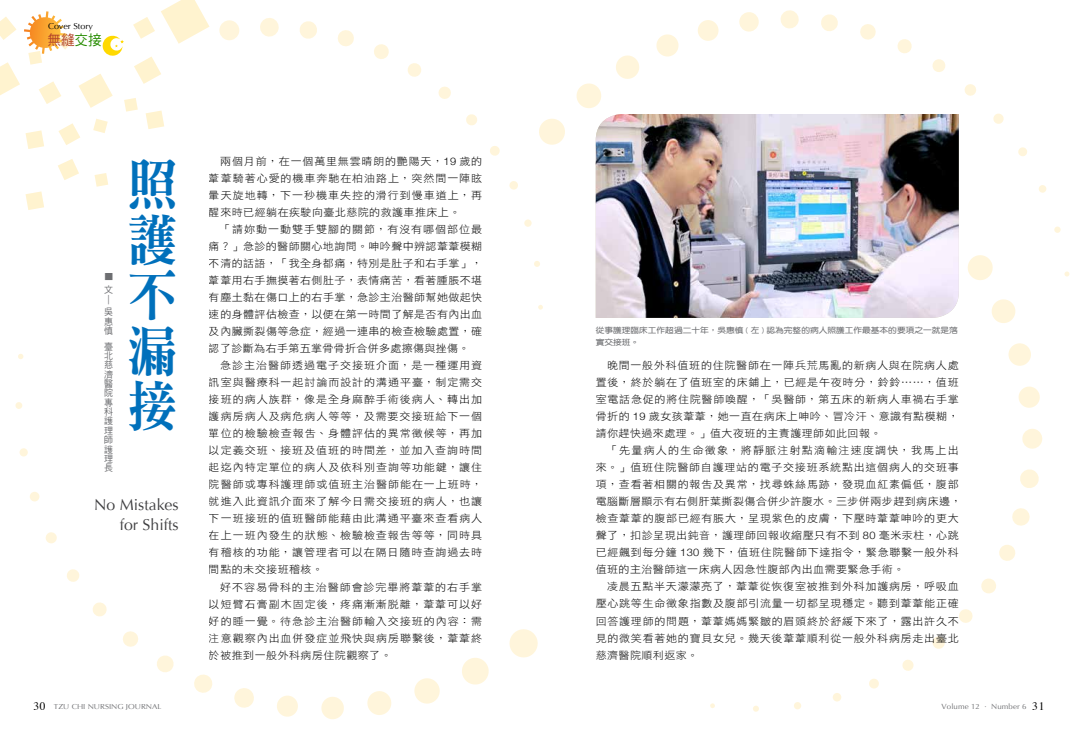
<style>
.page{position:relative;width:1078px;height:738px;background:#fff}
.page>*{position:absolute;margin:0;border:0;box-sizing:border-box;transform-origin:0 0}
.t1{font:55.4px/55.4px "DF Ming Std W9";color:#0070bb;text-align:justify;scale:.9 1}
.t2{font:15.7px/20px "Optima";color:#404042;text-align:right}
.t3{font:14.2px "DF Hei Std W5";color:#b34529;scale:.95 1}
.t4{font:11.4px "Times";color:#000}
.t5{font:10.4px/17px "DF Hei Std W3";letter-spacing:.065em;color:#000;text-align:justify;scale:1.05 1}
.t6{font:9.4px/9.4px "DF Hei Std W5";color:#6d6e71;text-align:justify;scale:.96 1}
.t7{font:500 9px "Lin Gothic";color:#6d6e71}
.t8{font:8.6px "Optima";color:#000;scale:1.05 1}
.t9{font:7.8px/11.8px "DF Yuan Std W7";color:#6d6e71;scale:1.11 1}
.t10{font:7.5px "Optima";letter-spacing:.01em;color:#6d6e71;scale:1.06 1}
.t11{font:7.2px "Optima";color:#6d6e71;scale:1.11 1}
.s1{color:#268c00}
.s2{font-family:"Helvetica Neue";font-weight:300}
</style>
<div class="page">
<svg style="left:58px;top:159px;width:21px;height:21px"></svg>
<svg style="left:26px;top:191px;width:18px;height:19px"></svg>
<svg style="left:94px;top:173px;width:14px;height:13px"></svg>
<svg style="left:539px;top:118px;width:26px;height:27px"></svg>
<svg style="left:576px;top:83px;width:25px;height:25px"></svg>
<svg style="left:616px;top:55px;width:23px;height:24px"></svg>
<svg style="left:656px;top:34px;width:23px;height:23px"></svg>
<div style="left:697px;top:20px;width:21px;height:21px;background:#fff5db;border-radius:50%"></div>
<svg style="left:739px;top:12px;width:20px;height:20px"></svg>
<svg style="left:780px;top:10px;width:19px;height:19px"></svg>
<svg style="left:821px;top:14px;width:17px;height:17px"></svg>
<svg style="left:860px;top:24px;width:16px;height:16px"></svg>
<svg style="left:897px;top:39px;width:15px;height:14px"></svg>
<svg style="left:932px;top:59px;width:13px;height:13px"></svg>
<svg style="left:964px;top:84px;width:12px;height:12px"></svg>
<svg style="left:993px;top:113px;width:11px;height:11px"></svg>
<svg style="left:1018px;top:147px;width:9px;height:9px"></svg>
<svg style="left:1039px;top:185px;width:7px;height:8px"></svg>
<svg style="left:1053px;top:226px;width:7px;height:7px"></svg>
<svg style="left:1064px;top:271px;width:5px;height:5px"></svg>
<svg style="left:967px;top:255px;width:26px;height:25px"></svg>
<svg style="left:991px;top:299px;width:24px;height:24px"></svg>
<div style="left:1008px;top:343px;width:22px;height:22px;background:#fff5db;border-radius:50%"></div>
<svg style="left:1018px;top:386px;width:22px;height:22px"></svg>
<svg style="left:1022px;top:429px;width:20px;height:20px"></svg>
<svg style="left:1020px;top:469px;width:19px;height:19px"></svg>
<svg style="left:1012px;top:508px;width:18px;height:18px"></svg>
<svg style="left:999px;top:545px;width:17px;height:16px"></svg>
<svg style="left:981px;top:578px;width:15px;height:16px"></svg>
<svg style="left:959px;top:609px;width:14px;height:14px"></svg>
<svg style="left:932px;top:636px;width:13px;height:13px"></svg>
<svg style="left:902px;top:660px;width:11px;height:11px"></svg>
<svg style="left:869px;top:678px;width:10px;height:10px"></svg>
<svg style="left:832px;top:692px;width:9px;height:9px"></svg>
<svg style="left:793px;top:701px;width:8px;height:8px"></svg>
<svg style="left:753px;top:706px;width:6px;height:5px"></svg>
<svg style="left:710px;top:703px;width:5px;height:5px"></svg>
<svg style="left:219px;top:20px;width:21px;height:20px"></svg>
<svg style="left:260px;top:18px;width:19px;height:19px"></svg>
<svg style="left:300px;top:21px;width:17px;height:18px"></svg>
<svg style="left:338px;top:30px;width:16px;height:16px"></svg>
<svg style="left:374px;top:44px;width:15px;height:15px"></svg>
<svg style="left:407px;top:63px;width:14px;height:14px"></svg>
<svg style="left:438px;top:86px;width:13px;height:13px"></svg>
<svg style="left:466px;top:114px;width:11px;height:12px"></svg>
<svg style="left:490px;top:146px;width:10px;height:10px"></svg>
<svg style="left:509px;top:181px;width:9px;height:9px"></svg>
<div style="left:524px;top:219px;width:7px;height:8px;background:#fff5db;border-radius:50%"></div>
<svg style="left:533px;top:260px;width:7px;height:7px"></svg>
<svg style="left:538px;top:305px;width:5px;height:4px"></svg>
<svg style="left:509px;top:629px;width:29px;height:29px"></svg>
<svg style="left:462px;top:658px;width:27px;height:27px"></svg>
<svg style="left:414px;top:678px;width:26px;height:25px"></svg>
<svg style="left:367px;top:691px;width:25px;height:24px"></svg>
<svg style="left:321px;top:697px;width:23px;height:22px"></svg>
<svg style="left:277px;top:695px;width:21px;height:22px"></svg>
<svg style="left:234px;top:688px;width:20px;height:20px"></svg>
<svg style="left:194px;top:674px;width:19px;height:19px"></svg>
<svg style="left:157px;top:655px;width:17px;height:17px"></svg>
<svg style="left:123px;top:631px;width:15px;height:16px"></svg>
<svg style="left:93px;top:602px;width:14px;height:15px"></svg>
<svg style="left:67px;top:569px;width:13px;height:13px"></svg>
<svg style="left:45px;top:532px;width:12px;height:11px"></svg>
<svg style="left:30px;top:491px;width:10px;height:10px"></svg>
<svg style="left:19px;top:447px;width:9px;height:9px"></svg>
<svg style="left:15px;top:402px;width:8px;height:7px"></svg>
<svg style="left:18px;top:354px;width:6px;height:5px"></svg>
<svg style="left:0;top:0;width:209px;height:149px"></svg>
<img style="left:595px;top:114px;width:363px;height:203px">
<p class="t8" style="left:48px;top:21px;width:44px">Cover Story</p>
<h3 class="t3" style="left:47px;top:32px;width:58px">無縫<span class="s1">交接</span></h3>
<h1 class="t1" style="left:127px;top:155px;width:55px">照護不漏接</h1>
<p class="t5" style="left:209px;top:152px;width:262px;text-indent:11px">兩個月前，在一個萬里無雲晴朗的艷陽天，<span class="s2">19</span> 歲的葦葦騎著心愛的機車奔馳在柏油路上，突然間一陣眩暈天旋地轉，下一秒機車失控的滑行到慢車道上，再醒來時已經躺在疾駛向臺北慈院的救護車推床上。</p>
<p class="t5" style="left:209px;top:220px;width:262px;text-indent:11px">「請妳動一動雙手雙腳的關節，有沒有哪個部位最痛？」急診的醫師關心地詢問。呻吟聲中辨認葦葦模糊不清的話語，「我全身都痛，特別是肚子和右手掌」，葦葦用右手撫摸著右側肚子，表情痛苦，看著腫脹不堪有塵土黏在傷口上的右手掌，急診主治醫師幫她做起快速的身體評估檢查，以便在第一時間了解是否有內出血及內臟撕裂傷等急症，經過一連串的檢查檢驗處置，確認了診斷為右手第五掌骨骨折合併多處擦傷與挫傷。</p>
<p class="t5" style="left:209px;top:356px;width:262px;text-indent:11px">急診主治醫師透過電子交接班介面，是一種運用資訊室與醫療科一起討論而設計的溝通平臺，制定需交接班的病人族群，像是全身麻醉手術後病人、轉出加護病房病人及病危病人等等，及需要交接班給下一個單位的檢驗檢查報告、身體評估的異常徵候等，再加以定義交班、接班及值班的時間差，並加入查詢時間起迄內特定單位的病人及依科別查詢等功能鍵，讓住院醫師或專科護理師或值班主治醫師能在一上班時，就進入此資訊介面來了解今日需交接班的病人，也讓下一班接班的值班醫師能藉由此溝通平臺來查看病人在上一班內發生的狀態、檢驗檢查報告等等，同時具有稽核的功能，讓管理者可以在隔日隨時查詢過去時間點的未交接班稽核。</p>
<p class="t5" style="left:209px;top:577px;width:262px;text-indent:11px">好不容易骨科的主治醫師會診完畢將葦葦的右手掌以短臂石膏副木固定後，疼痛漸漸脫離，葦葦可以好好的睡一覺。待急診主治醫師輸入交接班的內容：需注意觀察內出血併發症並飛快與病房聯繫後，葦葦終於被推到一般外科病房住院觀察了。</p>
<p class="t7" style="left:113px;top:272px;width:10px;rotate:90deg">■</p>
<p class="t6" style="left:104px;top:285px;width:10px">文｜</p>
<p class="t6" style="left:104px;top:307px;width:10px">吳惠慎</p>
<p class="t6" style="left:104px;top:341px;width:11px">臺北慈濟醫院專科護理師護理長</p>
<h2 class="t2" style="left:94px;top:494px;width:86px">No Mistakes for Shifts</h2>
<p class="t9" style="left:595px;top:324px;width:328px">從事護理臨床工作超過二十年，吳惠慎 ( 左 ) 認為完整的病人照護工作最基本的要項之一就是落實交接班。</p>
<p class="t5" style="left:595px;top:356px;width:347px;text-indent:11px">晚間一般外科值班的住院醫師在一陣兵荒馬亂的新病人與在院病人處置後，終於躺在了值班室的床鋪上，已經是午夜時分，鈴鈴⋯⋯，值班室電話急促的將住院醫師喚醒，「吳醫師，第五床的新病人車禍右手掌骨折的 <span class="s2">19</span> 歲女孩葦葦，她一直在病床上呻吟、冒冷汗、意識有點模糊，請你趕快過來處理。」值大夜班的主責護理師如此回報。</p>
<p class="t5" style="left:595px;top:441px;width:350px;text-align:left;text-indent:11px">「先量病人的生命徵象，將靜脈注射點滴輸注速度調快，我馬上出來。」值班住院醫師自護理站的電子交接班系統點出這個病人的交班事項，查看著相關的報告及異常，找尋蛛絲馬跡，發現血紅素偏低，腹部電腦斷層顯示有右側肝葉撕裂傷合併少許腹水。三步併兩步趕到病床邊，檢查葦葦的腹部已經有脹大，呈現紫色的皮膚，下壓時葦葦呻吟的更大聲了，扣診呈現出鈍音，護理師回報收縮壓只有不到 <span class="s2">80</span> 毫米汞柱，心跳已經飆到每分鐘 <span class="s2">130</span> 幾下，值班住院醫師下達指令，緊急聯繫一般外科值班的主治醫師這一床病人因急性腹部內出血需要緊急手術。</p>
<p class="t5" style="left:595px;top:577px;width:347px;text-indent:11px">凌晨五點半天濛濛亮了，葦葦從恢復室被推到外科加護病房，呼吸血壓心跳等生命徵象指數及腹部引流量一切都呈現穩定。聽到葦葦能正確回答護理師的問題，葦葦媽媽緊皺的眉頭終於舒緩下來了，露出許久不見的微笑看著她的寶貝女兒。幾天後葦葦順利從一般外科病房走出臺北慈濟醫院順利返家。</p>
<p class="t4" style="left:33px;top:694px;width:14px">30</p>
<p class="t10" style="left:941px;top:701px;width:38px">Volume 12</p>
<p class="t4" style="left:1031px;top:695px;width:14px">31</p>
<p class="t11" style="left:54px;top:701px;width:98px">TZU CHI NURSING JOURNAL</p>
<p class="t10" style="left:991px;top:701px;width:35px">Number 6</p>
</div>
